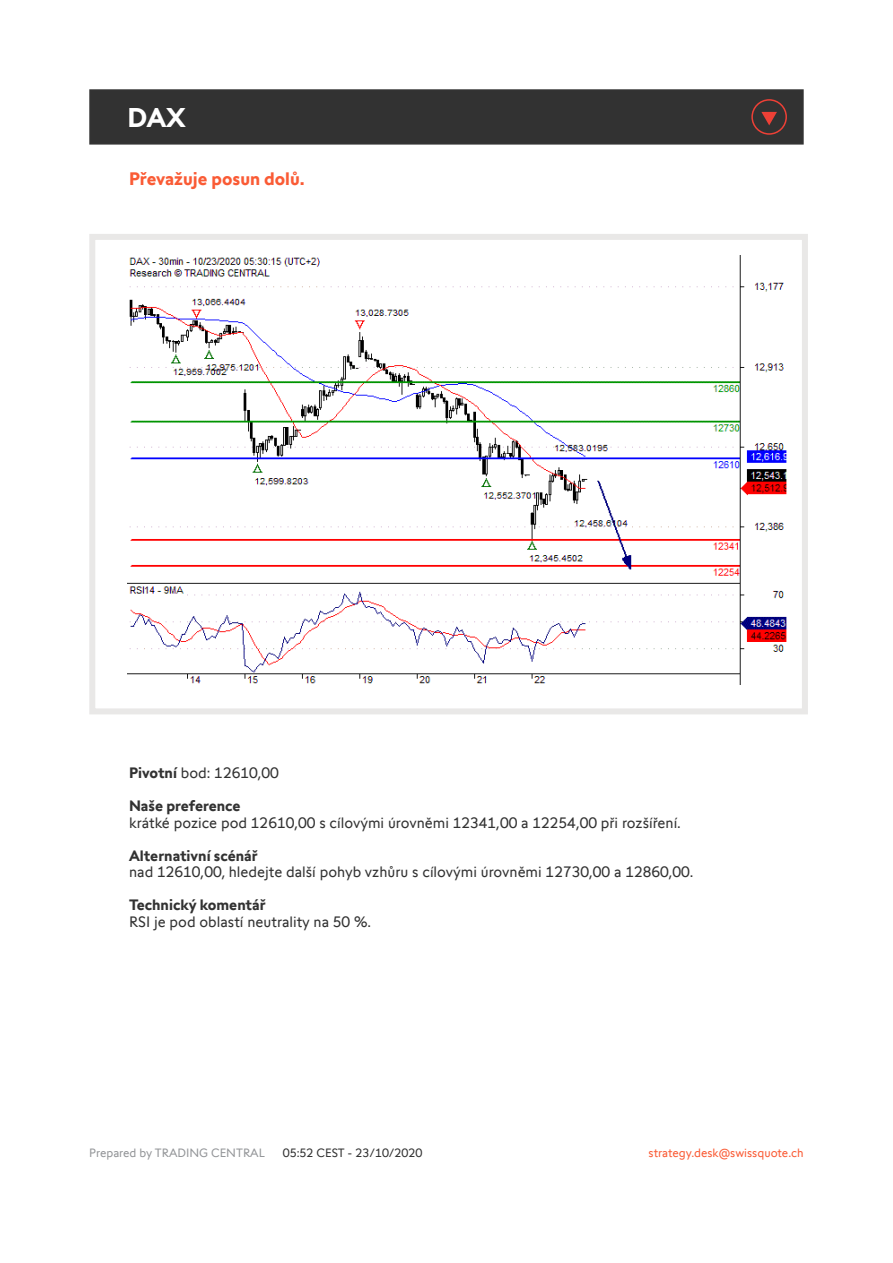
<style>
.page{position:relative;width:893px;height:1263px;background:#fff}
.page>*{position:absolute;margin:0;border:0;box-sizing:border-box;transform-origin:0 0}
.t1{font:700 27px "Swissquote CT";color:#fff}
.t2{font:700 18px "Swissquote CT";color:#fa5b35}
.t3{font:15px "Swissquote CT";color:#323232}
.t4{font:700 15px "Swissquote CT";color:#323232}
.t5{font:12px "Swissquote CT";color:#fa5b35}
.t6{font:12px "Swissquote CT";color:#939598}
.t7{font:12px "Swissquote CT";color:#323232}
.s1{font-weight:700}
</style>
<div class="page">
<div style="left:89px;top:234px;width:719px;height:480px;border:6px solid #e9e8e7"></div>
<div style="left:89px;top:89px;width:715px;height:56px;background:#323232;border:2px solid #323232"></div>
<img style="left:128px;top:255px;width:659px;height:430px">
<svg style="left:751px;top:99px;width:36px;height:36px"></svg>
<h1 class="t1" style="left:128px;top:101px;width:60px">DAX</h1>
<p class="t2" style="left:129px;top:168px;width:177px">Převažuje posun dolů.</p>
<p class="t3" style="left:129px;top:764px;width:151px"><span class="s1">Pivotní</span> bod: 12610,00</p>
<p class="t4" style="left:129px;top:797px;width:113px">Naše preference</p>
<p class="t3" style="left:129px;top:814px;width:553px">krátké pozice pod 12610,00 s cílovými úrovněmi 12341,00 a 12254,00 při rozšíření.</p>
<p class="t4" style="left:129px;top:846px;width:130px">Alternativní scénář</p>
<p class="t3" style="left:129px;top:863px;width:566px">nad 12610,00, hledejte další pohyb vzhůru s cílovými úrovněmi 12730,00 a 12860,00.</p>
<p class="t4" style="left:129px;top:896px;width:138px">Technický komentář</p>
<p class="t3" style="left:129px;top:913px;width:244px">RSI je pod oblastí neutrality na 50 %.</p>
<p class="t6" style="left:89px;top:1145px;width:177px">Prepared by TRADING CENTRAL</p>
<p class="t7" style="left:283px;top:1145px;width:141px">05:52 CEST - 23/10/2020</p>
<p class="t5" style="left:649px;top:1145px;width:157px">strategy.desk@swissquote.ch</p>
</div>
